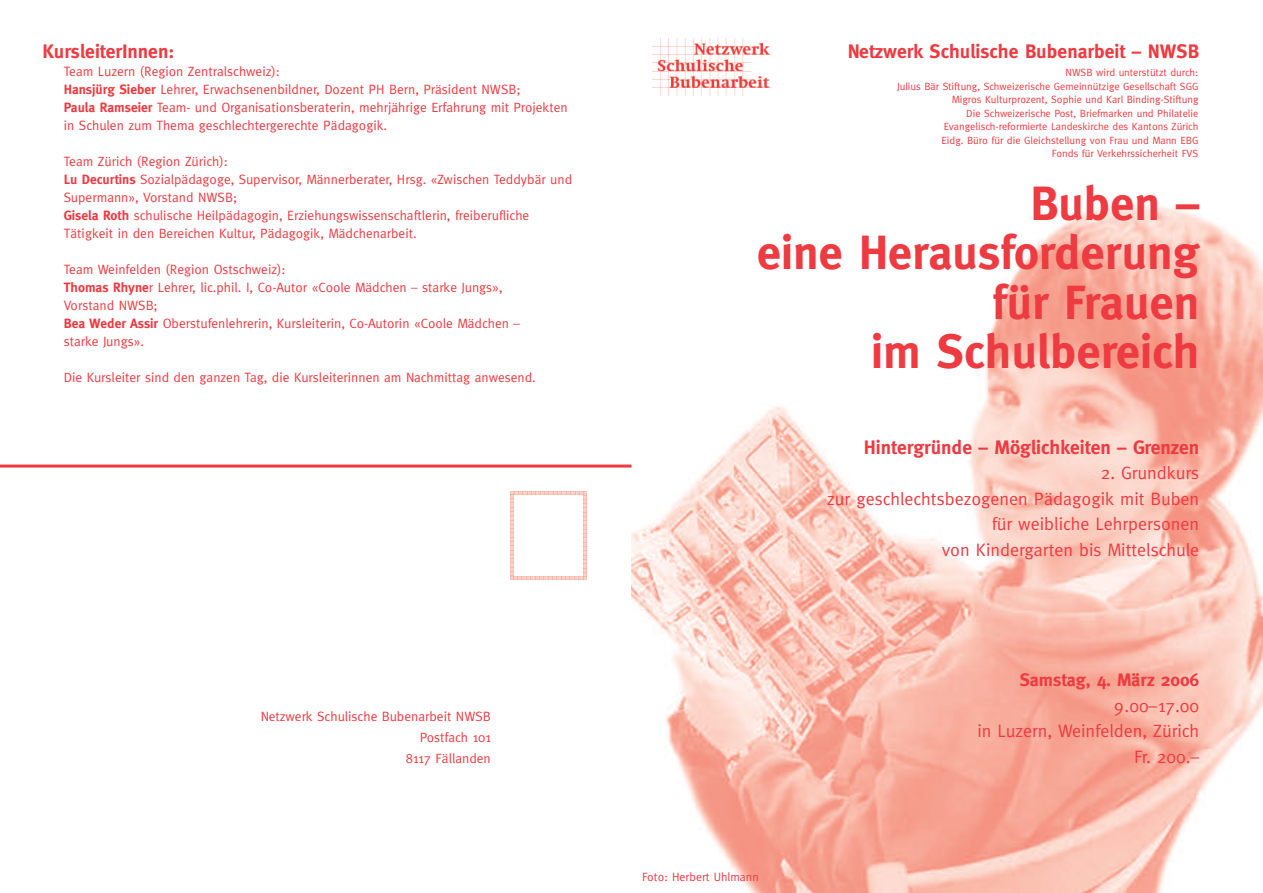
<style>
.page{position:relative;width:1263px;height:893px;background:#fff}
.page>*{position:absolute;margin:0;border:0;box-sizing:border-box;transform-origin:0 0}
.t1{font:700 48px/49.5px "Meta";color:#ee3a41;text-align:right}
.t2{font:700 19.5px "Meta";color:#ee3a41}
.t3{font:18px/25.5px "Meta";color:#ee3a41;text-align:right}
.t4{font:700 18px "Meta";color:#ee3a41}
.t5{font:13.5px/18px "Meta";color:#ee3a41}
.t6{font:12px "Meta";color:#ee3a41}
.t7{font:10.5px/13.5px "Meta";color:#ee3a41;text-align:right}
.s1{font-weight:700}
</style>
<div class="page">
<img style="left:631px;top:203px;width:632px;height:690px">
<svg style="left:510px;top:491px;width:77px;height:89px"></svg>
<hr style="left:0;top:465px;width:631px;height:3px;background:#ee3a41">
<img style="left:653px;top:38px;width:117px;height:57px">
<h2 class="t2" style="left:43px;top:40px;width:133px">KursleiterInnen:</h2>
<p class="t5" style="left:64px;top:62px;width:505px">Team Luzern (Region Zentralschweiz):<br><span class="s1">Hansjürg Sieber</span> Lehrer, Erwachsenenbildner, Dozent PH Bern, Präsident NWSB;<br><span class="s1">Paula Ramseier</span> Team- und Organisationsberaterin, mehrjährige Erfahrung mit Projekten in Schulen zum Thema geschlechtergerechte Pädagogik.</p>
<p class="t5" style="left:64px;top:152px;width:510px">Team Zürich (Region Zürich):<br><span class="s1">Lu Decurtins</span> Sozialpädagoge, Supervisor, Männerberater, Hrsg. «Zwischen Teddybär und Supermann», Vorstand NWSB;<br><span class="s1">Gisela Roth</span> schulische Heilpädagogin, Erziehungswissenschaftlerin, freiberufliche Tätigkeit in den Bereichen Kultur, Pädagogik, Mädchenarbeit.</p>
<p class="t5" style="left:64px;top:260px;width:458px">Team Weinfelden (Region Ostschweiz):<br><span class="s1">Thomas Rhyne</span>r Lehrer, lic.phil. I, Co-Autor «Coole Mädchen – starke Jungs», Vorstand NWSB;<br><span class="s1">Bea Weder Assir</span> Oberstufenlehrerin, Kursleiterin, Co-Autorin «Coole Mädchen – starke Jungs».</p>
<p class="t5" style="left:64px;top:368px;width:474px">Die Kursleiter sind den ganzen Tag, die Kursleiterinnen am Nachmittag anwesend.</p>
<p class="t5" style="left:261px;top:705px;width:232px;line-height:21px;text-align:right">Netzwerk Schulische Bubenarbeit NWSB<br>Postfach 101<br>8117 Fällanden</p>
<h2 class="t2" style="left:848px;top:40px;width:353px">Netzwerk Schulische Bubenarbeit – NWSB</h2>
<p class="t7" style="left:897px;top:66px;width:303px">NWSB wird unterstützt durch:<br>Julius Bär Stiftung, Schweizerische Gemeinnützige Gesellschaft SGG Migros Kulturprozent, Sophie und Karl Binding-Stiftung<br>Die Schweizerische Post, Briefmarken und Philatelie Evangelisch-reformierte Landeskirche des Kantons Zürich<br>Eidg. Büro für die Gleichstellung von Frau und Mann EBG<br>Fonds für Verkehrssicherheit FVS</p>
<h1 class="t1" style="left:757px;top:179px;width:444px">Buben –<br>eine Herausforderung für Frauen<br>im Schulbereich</h1>
<h2 class="t2" style="left:864px;top:436px;width:337px">Hintergründe – Möglichkeiten – Grenzen</h2>
<h3 class="t3" style="left:827px;top:460px;width:374px">2. Grundkurs<br>zur geschlechtsbezogenen Pädagogik mit Buben für weibliche Lehrpersonen<br>von Kindergarten bis Mittelschule</h3>
<p class="t6" style="left:642px;top:870px;width:118px">Foto: Herbert Uhlmann</p>
<h3 class="t4" style="left:1020px;top:670px;width:181px">Samstag, 4. März 2006</h3>
<h3 class="t3" style="left:977px;top:693px;width:223px">9.00–17.00<br>in Luzern, Weinfelden, Zürich<br>Fr. 200.–</h3>
</div>
